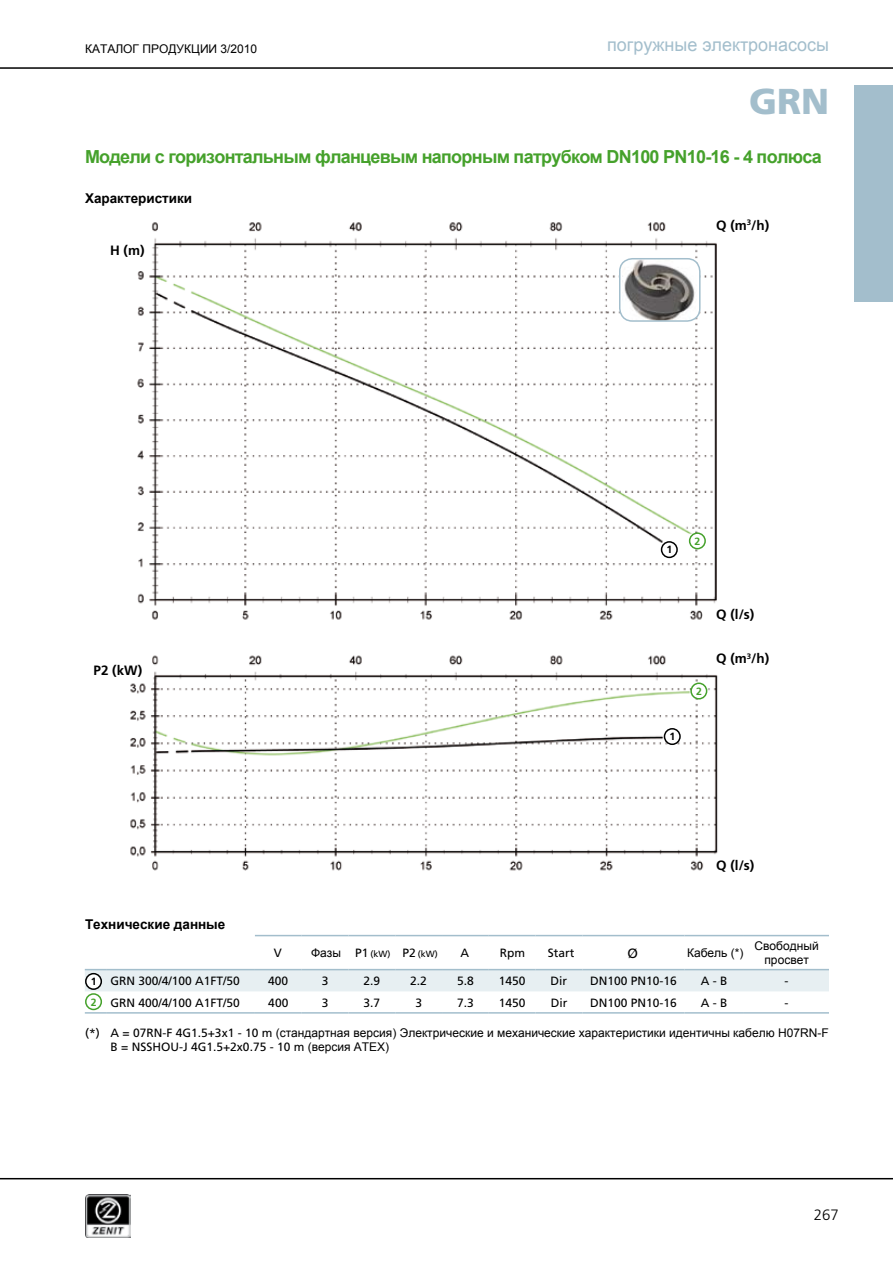
<style>
.page{position:relative;width:893px;height:1263px;background:#fff}
.page>*{position:absolute;margin:0;border:0;box-sizing:border-box;transform-origin:0 0}
.t1{font:900 36px "Frutiger";color:#a3becc}
.t2{font:700 18px "Arial";letter-spacing:-.04em;color:#45a12b}
.t3{font:18px "Arial";color:#a3becc}
.t4{font:300 15px "Frutiger";color:#000}
.t5{font:700 13.5px "Frutiger";color:#000}
.t6{font:700 13.5px "Arial";color:#000}
.t7{font:13.5px "Frutiger";color:#000}
.t8{font:12px "Frutiger";color:#000}
.t9{font:12px/14.4px "Arial";color:#000;text-align:center}
.t10{font:12px "Arial";color:#000}
.t11{font:700 10.5px "Frutiger";color:#000}
.t12{font:700 10.5px "Frutiger";color:#45a12b}
.t13{font:9px "Frutiger";color:#000}
.s1{font-size:12px}
.s2{font-family:"Frutiger"}
.s3{font-family:"Arial"}
</style>
<div class="page">
<hr style="left:0;top:67px;width:893px;height:2px;background:#000">
<div style="left:855px;top:85px;width:38px;height:217px;background:#a3becc"></div>
<hr style="left:0;top:1178px;width:893px;height:1px;background:#000">
<img style="left:85px;top:1195px;width:45px;height:42px">
<img style="left:137px;top:222px;width:580px;height:398px">
<hr style="left:255px;top:935px;width:47px;height:1px;background:#a3becc">
<hr style="left:302px;top:935px;width:46px;height:1px;background:#a3becc">
<hr style="left:348px;top:935px;width:47px;height:1px;background:#a3becc">
<hr style="left:395px;top:935px;width:47px;height:1px;background:#a3becc">
<hr style="left:442px;top:935px;width:47px;height:1px;background:#a3becc">
<hr style="left:489px;top:935px;width:47px;height:1px;background:#a3becc">
<hr style="left:536px;top:935px;width:46px;height:1px;background:#a3becc">
<hr style="left:582px;top:935px;width:102px;height:1px;background:#a3becc">
<hr style="left:684px;top:935px;width:60px;height:1px;background:#a3becc">
<hr style="left:744px;top:935px;width:85px;height:1px;background:#a3becc">
<svg style="left:85px;top:969px;width:744px;height:42px"></svg>
<hr style="left:106px;top:969px;width:149px;height:1px;background:#a3becc">
<hr style="left:85px;top:1012px;width:21px;height:2px;background:#a3becc">
<hr style="left:106px;top:1012px;width:149px;height:2px;background:#a3becc">
<hr style="left:255px;top:1012px;width:47px;height:2px;background:#a3becc">
<hr style="left:302px;top:1012px;width:46px;height:2px;background:#a3becc">
<hr style="left:348px;top:1012px;width:47px;height:2px;background:#a3becc">
<hr style="left:395px;top:1012px;width:47px;height:2px;background:#a3becc">
<hr style="left:442px;top:1012px;width:47px;height:2px;background:#a3becc">
<hr style="left:489px;top:1012px;width:47px;height:2px;background:#a3becc">
<hr style="left:536px;top:1012px;width:46px;height:2px;background:#a3becc">
<hr style="left:582px;top:1012px;width:102px;height:2px;background:#a3becc">
<hr style="left:684px;top:1012px;width:60px;height:2px;background:#a3becc">
<hr style="left:744px;top:1012px;width:85px;height:2px;background:#a3becc">
<img style="left:130px;top:655px;width:588px;height:216px">
<div style="left:620px;top:259px;width:80px;height:62px;background:#fff;border-radius:13px"></div>
<img style="left:622px;top:259px;width:74px;height:62px">
<div style="left:619px;top:258px;width:82px;height:64px;border:2px solid #a3becc;border-radius:13px"></div>
<div style="left:662px;top:542px;width:15px;height:15px;background:#fff;border-radius:50%"></div>
<div style="left:661px;top:541px;width:17px;height:17px;border:2px solid #000;border-radius:50%"></div>
<div style="left:690px;top:533px;width:15px;height:16px;background:#fff;border-radius:50%"></div>
<div style="left:689px;top:532px;width:17px;height:17px;border:2px solid #45a12b;border-radius:50%"></div>
<div style="left:664px;top:729px;width:16px;height:15px;background:#fff;border-radius:50%"></div>
<div style="left:664px;top:728px;width:17px;height:17px;border:2px solid #000;border-radius:50%"></div>
<div style="left:691px;top:683px;width:16px;height:16px;background:#fff;border-radius:50%"></div>
<div style="left:690px;top:682px;width:17px;height:17px;border:2px solid #45a12b;border-radius:50%"></div>
<div style="left:86px;top:974px;width:15px;height:15px;background:#fff;border-radius:50%"></div>
<div style="left:85px;top:973px;width:17px;height:17px;border:2px solid #000;border-radius:50%"></div>
<div style="left:86px;top:994px;width:15px;height:15px;background:#fff;border-radius:50%"></div>
<div style="left:85px;top:993px;width:17px;height:17px;border:2px solid #45a12b;border-radius:50%"></div>
<p class="t10" style="left:85px;top:41px;width:174px">КАТАЛОГ ПРОДУКЦИИ 3/2010</p>
<h2 class="t3" style="left:607px;top:33px;width:223px">погружные электронасосы</h2>
<h1 class="t1" style="left:749px;top:79px;width:82px">GRN</h1>
<h2 class="t2" style="left:85px;top:145px;width:738px">Модели с горизонтальным фланцевым напорным патрубком DN100 PN10-16 - 4 полюса</h2>
<p class="t6" style="left:85px;top:189px;width:109px">Характеристики</p>
<p class="t5" style="left:110px;top:243px;width:36px">H (m)</p>
<p class="t5" style="left:716px;top:217px;width:55px">Q (m<sup>3</sup>/h)</p>
<p class="t5" style="left:94px;top:662px;width:50px">P2 (kW)</p>
<p class="t6" style="left:85px;top:915px;width:142px">Технические данные</p>
<p class="t11" style="left:667px;top:544px;width:7px">1</p>
<p class="t12" style="left:695px;top:535px;width:7px">2</p>
<p class="t11" style="left:669px;top:730px;width:7px">1</p>
<p class="t12" style="left:696px;top:685px;width:7px">2</p>
<p class="t5" style="left:716px;top:606px;width:40px">Q (l/s)</p>
<p class="t5" style="left:716px;top:651px;width:55px">Q (m<sup>3</sup>/h)</p>
<p class="t8" style="left:274px;top:946px;width:10px">V</p>
<p class="t13" style="left:355px;top:949px;width:84px"><span class="s1">P1</span> (kW) <span class="s1">P2</span> (kW)</p>
<p class="t8" style="left:461px;top:946px;width:10px">A</p>
<p class="t8" style="left:500px;top:946px;width:27px">Rpm</p>
<p class="t8" style="left:548px;top:946px;width:28px">Start</p>
<p class="t7" style="left:628px;top:945px;width:12px">Ø</p>
<p class="t9" style="left:311px;top:945px;width:31px">Фазы</p>
<p class="t5" style="left:716px;top:857px;width:40px">Q (l/s)</p>
<p class="t9" style="left:687px;top:945px;width:58px">Кабель (*)</p>
<p class="t9" style="left:755px;top:938px;width:66px">Свободный просвет</p>
<p class="t11" style="left:91px;top:975px;width:7px">1</p>
<p class="t12" style="left:91px;top:996px;width:7px">2</p>
<p class="t8" style="left:110px;top:974px;width:131px">GRN 300/4/100 A1FT/50</p>
<p class="t8" style="left:268px;top:974px;width:22px">400</p>
<p class="t8" style="left:322px;top:974px;width:8px">3</p>
<p class="t8" style="left:364px;top:974px;width:18px">2.9</p>
<p class="t8" style="left:410px;top:974px;width:18px">2.2</p>
<p class="t8" style="left:457px;top:974px;width:18px">5.8</p>
<p class="t8" style="left:499px;top:974px;width:28px">1450</p>
<p class="t8" style="left:551px;top:974px;width:18px">Dir</p>
<p class="t8" style="left:590px;top:974px;width:88px">DN100 PN10-16</p>
<p class="t8" style="left:701px;top:974px;width:28px">A - B</p>
<p class="t8" style="left:784px;top:974px;width:5px">-</p>
<p class="t8" style="left:110px;top:995px;width:131px">GRN 400/4/100 A1FT/50</p>
<p class="t8" style="left:268px;top:995px;width:22px">400</p>
<p class="t8" style="left:322px;top:995px;width:8px">3</p>
<p class="t8" style="left:364px;top:995px;width:18px">3.7</p>
<p class="t8" style="left:415px;top:995px;width:8px">3</p>
<p class="t8" style="left:457px;top:995px;width:18px">7.3</p>
<p class="t8" style="left:499px;top:995px;width:28px">1450</p>
<p class="t8" style="left:551px;top:995px;width:18px">Dir</p>
<p class="t8" style="left:590px;top:995px;width:88px">DN100 PN10-16</p>
<p class="t8" style="left:701px;top:995px;width:28px">A - B</p>
<p class="t8" style="left:784px;top:995px;width:5px">-</p>
<p class="t9" style="left:85px;top:1025px;width:745px"><span class="s2">(*) A = 07RN-F 4G1.5+3x1 - 10 m</span> (стандартная версия) Электрические и механические характеристики идентичны кабелю H07RN-F</p>
<p class="t8" style="left:111px;top:1040px;width:280px">B = NSSHOU-J 4G1.5+2x0.75 - 10 m <span class="s3">(версия ATEX)</span></p>
<p class="t4" style="left:814px;top:1206px;width:27px">267</p>
</div>
